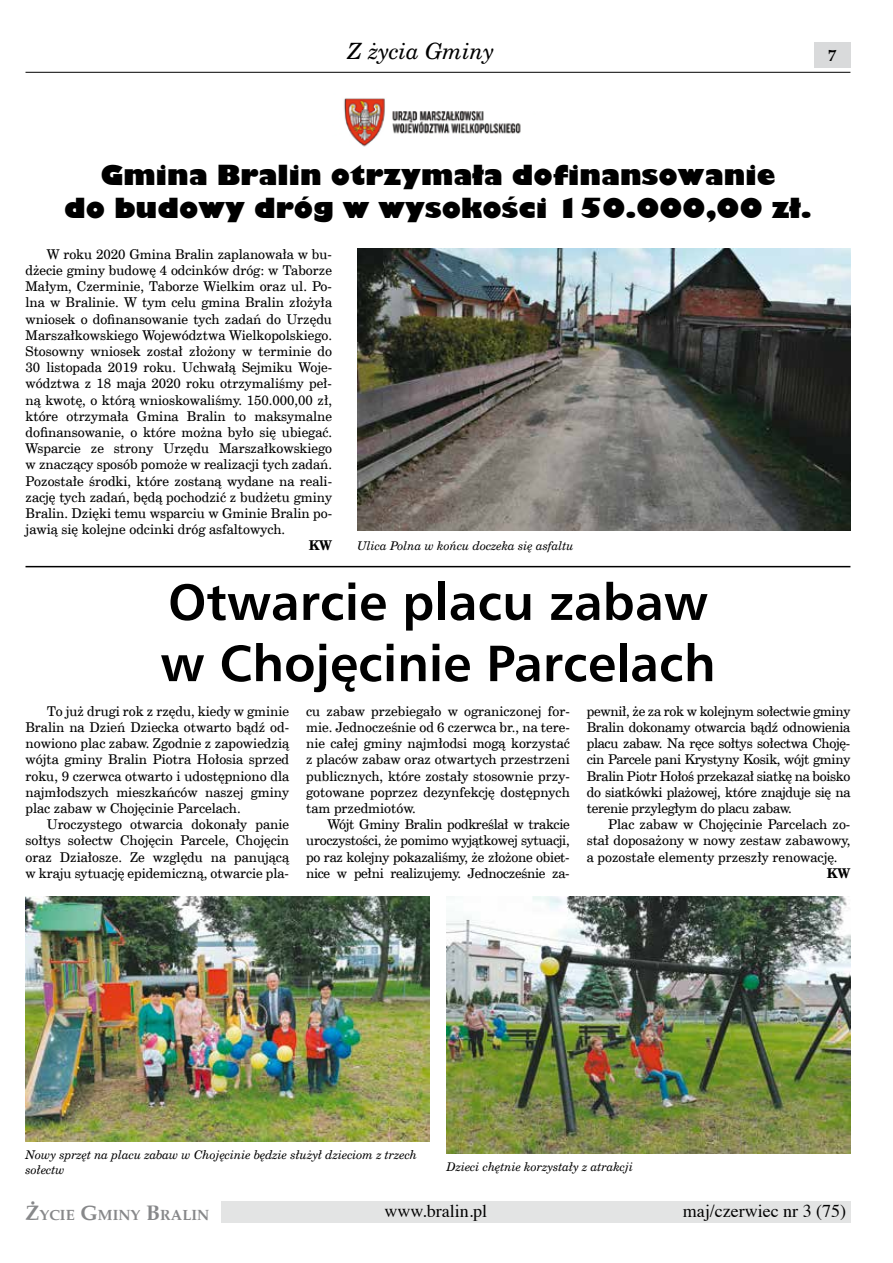
<style>
.page{position:relative;width:893px;height:1263px;background:#fff}
.page>*{position:absolute;margin:0;border:0;box-sizing:border-box;transform-origin:0 0}
.t1{font:700 51px/61.2px "Humnst 777 EU";color:#000}
.t2{font:800 27px/32.4px "Gilbert";color:#000;text-align:center}
.t3{font:italic 22.5px "Cent Schbook EU";color:#000}
.t4{font:18px "Times";color:#000}
.t5{font:700 16.5px "Palm Springs";color:#000}
.t6{font:700 14.7px "Palm Springs";color:#87888a}
.t7{font:13.5px/16.2px "Cent Schbook EU";color:#000;text-align:justify}
.t8{font:700 13.5px "Cent Schbook EU";color:#000}
.t9{font:italic 12px/14.4px "Cent Schbook EU";color:#000}
.s1{font-size:21px}
</style>
<div class="page">
<div style="left:221px;top:1201px;width:629px;height:21px;background:#e3e4e4"></div>
<hr style="left:26px;top:72px;width:824px;height:1px;background:#000">
<div style="left:814px;top:43px;width:36px;height:25px;background:#d9dadb"></div>
<img style="left:26px;top:896px;width:403px;height:246px">
<img style="left:446px;top:896px;width:404px;height:257px">
<img style="left:357px;top:249px;width:493px;height:282px">
<img style="left:344px;top:98px;width:177px;height:49px">
<hr style="left:26px;top:566px;width:824px;height:1px;background:#000">
<h3 class="t3" style="left:348px;top:37px;width:148px">Z życia Gminy</h3>
<p class="t5" style="left:828px;top:46px;width:10px">7</p>
<h2 class="t2" style="left:64px;top:159px;width:749px">Gmina Bralin otrzymała dofinansowanie<br>do budowy dróg w wysokości 150.000,00 zł.</h2>
<p class="t7" style="left:25px;top:246px;width:308px;text-indent:21px">W roku 2020 Gmina Bralin zaplanowała w bu&shy;dżecie gminy budowę 4 odcinków dróg: w Taborze Małym, Czerminie, Taborze Wielkim oraz ul. Po&shy;lna w Bralinie. W tym celu gmina Bralin złożyła wniosek o dofinansowanie tych zadań do Urzędu Marszałkowskiego Województwa Wielkopolskiego.<br>Stosowny wniosek został złożony w terminie do 30 listopada 2019 roku. Uchwałą Sejmiku Woje&shy;wództwa z 18 maja 2020 roku otrzymaliśmy peł&shy;ną kwotę, o którą wnioskowaliśmy. 150.000,00 zł, które otrzymała Gmina Bralin to maksymalne dofinansowanie, o które można było się ubiegać.<br>Wsparcie ze strony Urzędu Marszałkowskiego w znaczący sposób pomoże w realizacji tych zadań.<br>Pozostałe środki, które zostaną wydane na reali&shy;zację tych zadań, będą pochodzić z budżetu gminy Bralin. Dzięki temu wsparciu w Gminie Bralin po&shy;jawią się kolejne odcinki dróg asfaltowych.</p>
<p class="t8" style="left:309px;top:537px;width:25px">KW</p>
<p class="t9" style="left:357px;top:539px;width:218px">Ulica Polna w końcu doczeka się asfaltu</p>
<h1 class="t1" style="left:160px;top:571px;width:557px">Otwarcie placu zabaw w Chojęcinie Parcelach</h1>
<p class="t7" style="left:306px;top:703px;width:265px">cu zabaw przebiegało w ograniczonej for&shy;mie. Jednocześnie od 6 czerwca br., na tere&shy;nie całej gminy najmłodsi mogą korzystać z placów zabaw oraz otwartych przestrzeni publicznych, które zostały stosownie przy&shy;gotowane poprzez dezynfekcję dostępnych tam przedmiotów.</p>
<p class="t7" style="left:306px;top:817px;width:265px;text-indent:21px">Wójt Gminy Bralin podkreślał w trakcie uroczystości, że pomimo wyjątkowej sytuacji, po raz kolejny pokazaliśmy, że złożone obiet&shy;nice w pełni realizujemy. Jednocześnie za-</p>
<p class="t7" style="left:25px;top:703px;width:265px;text-indent:21px">To już drugi rok z rzędu, kiedy w gminie Bralin na Dzień Dziecka otwarto bądź od&shy;nowiono plac zabaw. Zgodnie z zapowiedzią wójta gminy Bralin Piotra Hołosia sprzed roku, 9 czerwca otwarto i udostępniono dla najmłodszych mieszkańców naszej gminy plac zabaw w Chojęcinie Parcelach.</p>
<p class="t7" style="left:25px;top:817px;width:265px;text-indent:21px">Uroczystego otwarcia dokonały panie sołtys sołectw Chojęcin Parcele, Chojęcin oraz Działosze. Ze względu na panującą w kraju sytuację epidemiczną, otwarcie pla-</p>
<p class="t7" style="left:587px;top:703px;width:265px">pewnił, że za rok w kolejnym sołectwie gminy Bralin dokonamy otwarcia bądź odnowienia placu zabaw. Na ręce sołtys sołectwa Choję&shy;cin Parcele pani Krystyny Kosik, wójt gminy Bralin Piotr Hołoś przekazał siatkę na boisko do siatkówki plażowej, które znajduje się na terenie przyległym do placu zabaw.</p>
<p class="t7" style="left:587px;top:817px;width:265px;text-indent:21px">Plac zabaw w Chojęcinie Parcelach zo&shy;stał doposażony w nowy zestaw zabawowy, a pozostałe elementy przeszły renowację.</p>
<p class="t8" style="left:827px;top:864px;width:25px">KW</p>
<p class="t9" style="left:26px;top:1148px;width:393px">Nowy sprzęt na placu zabaw w Chojęcinie będzie służył dzieciom z trzech sołectw</p>
<p class="t9" style="left:446px;top:1160px;width:188px">Dzieci chętnie korzystały z atrakcji</p>
<p class="t6" style="left:26px;top:1206px;width:185px"><span class="s1">Ż</span>YCIE <span class="s1">G</span>MINY <span class="s1">B</span>RALIN</p>
<h3 class="t4" style="left:384px;top:1194px;width:104px">www.bralin.pl</h3>
<h3 class="t4" style="left:683px;top:1194px;width:165px">maj/czerwiec nr 3 (75)</h3>
</div>
